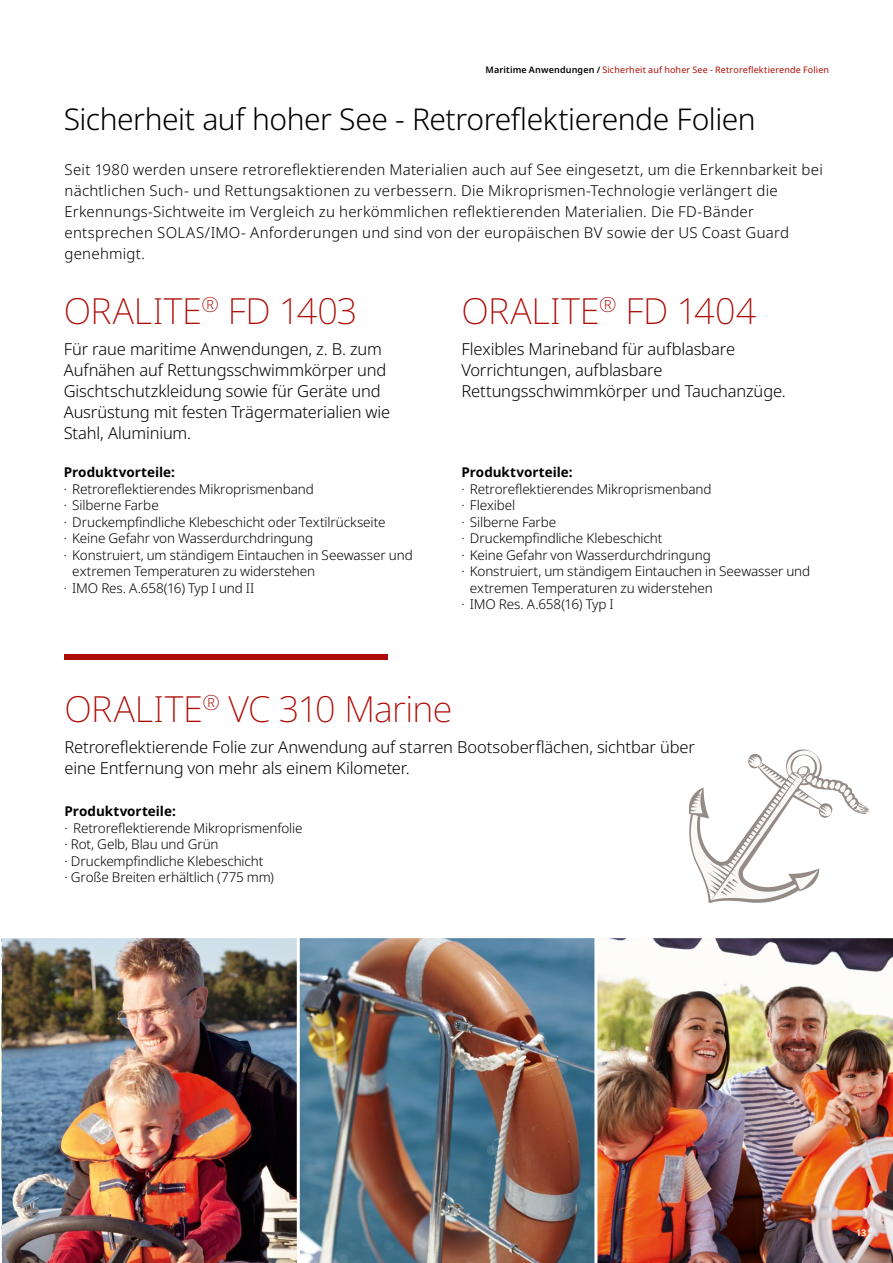
<style>
.page{position:relative;width:893px;height:1263px;background:#fff}
.page>*{position:absolute;margin:0;border:0;box-sizing:border-box;transform-origin:0 0}
.Heading{font:200 36px "Noto Sans";letter-spacing:-.005em;color:#ae0b05}
.Heading-2{font:300 30px "Noto Sans";letter-spacing:-.015em;color:#000}
.Body_text{font:300 16.5px/21px "Noto Sans";letter-spacing:-.01em;color:#000}
.Body_text-2{font:300 15px/21px "Noto Sans";letter-spacing:.015em;color:#000}
.Bullet_point_list{font:300 13.5px "Noto Sans";letter-spacing:-.01em;color:#000}
.Body_text_bold_colour{font:700 13.5px "Noto Sans";color:#000}
.t1{font:9px "Noto Sans";letter-spacing:.015em;color:#ae0b05}
.t2{font:600 9px "Noto Sans";color:#fff}
.s1{font-weight:600;color:#000}
</style>
<div class="page">
<svg style="left:689px;top:749px;width:181px;height:154px"></svg>
<div style="left:65px;top:654px;width:323px;height:6px;background:#ae0b05"></div>
<img style="left:2px;top:938px;width:295px;height:325px">
<img style="left:300px;top:938px;width:294px;height:325px">
<img style="left:597px;top:938px;width:296px;height:325px">
<p class="t1" style="left:485px;top:64px;width:345px"><span class="s1">Maritime Anwendungen /</span> Sicherheit auf hoher See - Retroreflektierende Folien</p>
<p class="Heading-2" style="left:64px;top:98px;width:693px">Sicherheit auf hoher See - Retroreflektierende Folien</p>
<p class="Body_text-2" style="left:65px;top:160px;width:760px">Seit 1980 werden unsere retroreflektierenden Materialien auch auf See eingesetzt, um die Erkennbarkeit bei</p>
<p class="Body_text-2" style="left:65px;top:181px;width:715px">nächtlichen Such- und Rettungsaktionen zu verbessern. Die Mikroprismen-Technologie verlängert die</p>
<p class="Body_text-2" style="left:65px;top:202px;width:726px">Erkennungs-Sichtweite im Vergleich zu herkömmlichen reflektierenden Materialien. Die FD-Bänder entsprechen SOLAS/IMO- Anforderungen und sind von der europäischen BV sowie der US Coast Guard genehmigt.</p>
<p class="Heading" style="left:64px;top:286px;width:295px">ORALITE<sup>®</sup> FD 1403</p>
<p class="Body_text" style="left:64px;top:339px;width:328px">Für raue maritime Anwendungen, z. B. zum Aufnähen auf Rettungsschwimmkörper und Gischtschutzkleidung sowie für Geräte und Ausrüstung mit festen Trägermaterialien wie Stahl, Aluminium.</p>
<p class="Body_text_bold_colour" style="left:64px;top:463px;width:113px">Produktvorteile:</p>
<p class="Bullet_point_list" style="left:64px;top:479px;width:252px">· Retroreflektierendes Mikroprismenband</p>
<p class="Bullet_point_list" style="left:64px;top:496px;width:96px">· Silberne Farbe</p>
<p class="Bullet_point_list" style="left:64px;top:512px;width:323px">· Druckempfindliche Klebeschicht oder Textilrückseite</p>
<p class="Bullet_point_list" style="left:64px;top:529px;width:251px">· Keine Gefahr von Wasserdurchdringung</p>
<p class="Bullet_point_list" style="left:64px;top:545px;width:350px">· Konstruiert, um ständigem Eintauchen in Seewasser und</p>
<p class="Bullet_point_list" style="left:72px;top:562px;width:244px">extremen Temperaturen zu widerstehen</p>
<p class="Bullet_point_list" style="left:64px;top:578px;width:192px">· IMO Res. A.658(16) Typ I und II</p>
<p class="Heading" style="left:461px;top:286px;width:296px">ORALITE<sup>®</sup> FD 1404</p>
<p class="Body_text" style="left:461px;top:339px;width:326px">Flexibles Marineband für aufblasbare<br>Vorrichtungen, aufblasbare<br>Rettungsschwimmkörper und Tauchanzüge.</p>
<p class="Body_text_bold_colour" style="left:461px;top:463px;width:113px">Produktvorteile:</p>
<p class="Bullet_point_list" style="left:461px;top:479px;width:252px">· Retroreflektierendes Mikroprismenband</p>
<p class="Bullet_point_list" style="left:461px;top:496px;width:56px">· Flexibel</p>
<p class="Bullet_point_list" style="left:461px;top:512px;width:96px">· Silberne Farbe</p>
<p class="Bullet_point_list" style="left:461px;top:529px;width:203px">· Druckempfindliche Klebeschicht</p>
<p class="Bullet_point_list" style="left:461px;top:545px;width:251px">· Keine Gefahr von Wasserdurchdringung</p>
<p class="Bullet_point_list" style="left:461px;top:562px;width:350px">· Konstruiert, um ständigem Eintauchen in Seewasser und</p>
<p class="Bullet_point_list" style="left:470px;top:578px;width:244px">extremen Temperaturen zu widerstehen</p>
<p class="Bullet_point_list" style="left:461px;top:595px;width:154px">· IMO Res. A.658(16) Typ I</p>
<p class="Heading" style="left:65px;top:684px;width:389px">ORALITE<sup>®</sup> VC 310 Marine</p>
<p class="Body_text" style="left:65px;top:737px;width:632px">Retroreflektierende Folie zur Anwendung auf starren Bootsoberflächen, sichtbar über</p>
<p class="Body_text" style="left:65px;top:758px;width:347px">eine Entfernung von mehr als einem Kilometer.</p>
<p class="Body_text_bold_colour" style="left:65px;top:802px;width:113px">Produktvorteile:</p>
<p class="Bullet_point_list" style="left:65px;top:818px;width:240px">· Retroreflektierende Mikroprismenfolie</p>
<p class="Bullet_point_list" style="left:65px;top:835px;width:156px">· Rot, Gelb, Blau und Grün</p>
<p class="Bullet_point_list" style="left:65px;top:851px;width:200px">· Druckempfindliche Klebeschicht</p>
<p class="Bullet_point_list" style="left:65px;top:868px;width:211px">· Große Breiten erhältlich (775 mm)</p>
<p class="t2" style="left:856px;top:1226px;width:12px">13</p>
</div>
